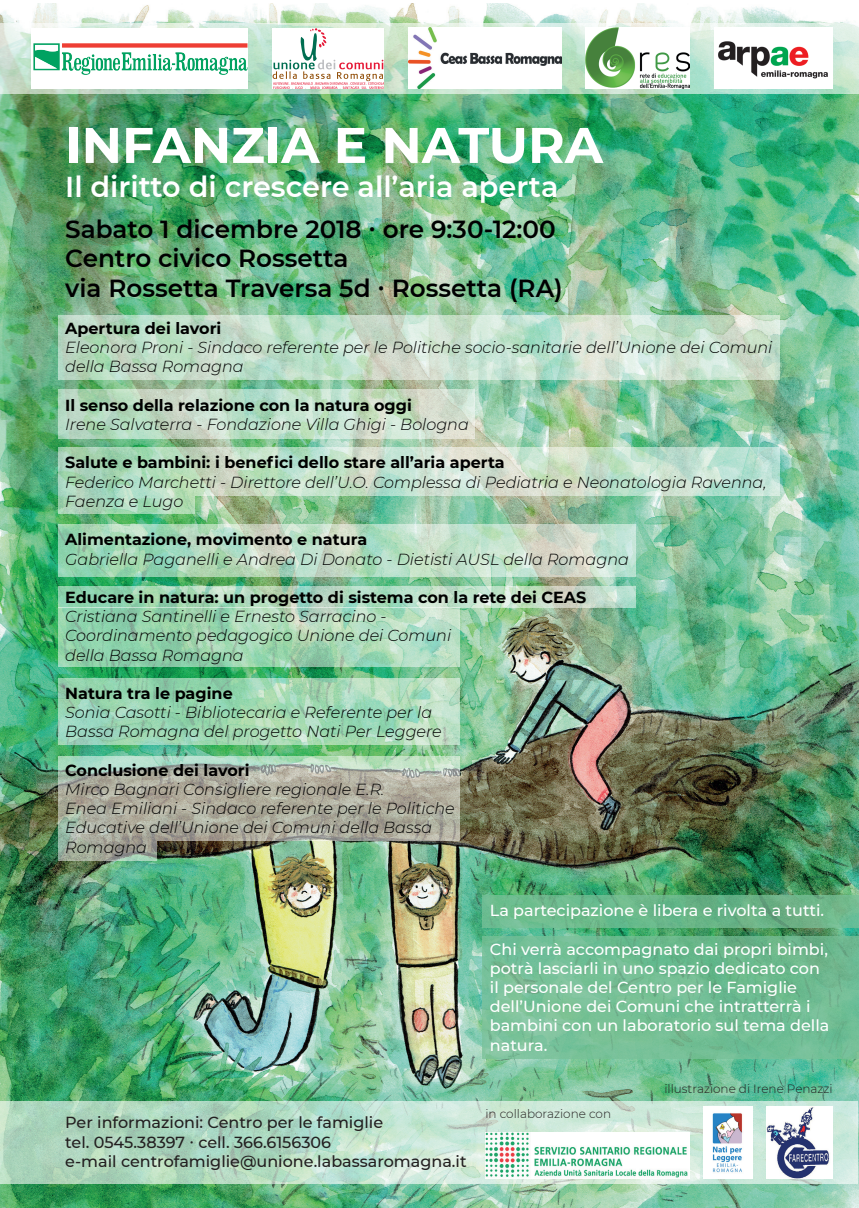
<style>
.page{position:relative;width:859px;height:1208px;background:#fff}
.page>*{position:absolute;margin:0;border:0;box-sizing:border-box;transform-origin:0 0}
.t1{font:700 50px "Montserrat";color:#fff}
.t2{font:600 28.7px "Montserrat";color:#fff}
.t3{font:600 24.7px/29.6px "Montserrat";color:#000001}
.t4{font:italic 300 16px/19.2px "Montserrat";color:#000}
.t5{font:500 16px/19.2px "Montserrat";color:#fff}
.t6{font:700 16px "Montserrat";color:#000}
.t7{font:500 16px/19.2px "Montserrat";color:#231f20}
.t8{font:300 12px "Montserrat";color:#231f20}
</style>
<div class="page">
<img style="left:0;top:4px;width:859px;height:1204px">
<svg style="left:0;top:23px;width:859px;height:71px"></svg>
<svg style="left:0;top:1101px;width:858px;height:82px"></svg>
<svg style="left:482px;top:935px;width:377px;height:123px;fill:#72be94"></svg>
<svg style="left:273px;top:28px;width:111px;height:62px"></svg>
<img style="left:409px;top:28px;width:152px;height:61px">
<img style="left:586px;top:28px;width:104px;height:61px">
<img style="left:714px;top:28px;width:119px;height:61px">
<img style="left:31px;top:28px;width:217px;height:61px">
<img style="left:485px;top:1132px;width:204px;height:46px">
<img style="left:703px;top:1106px;width:50px;height:72px">
<img style="left:767px;top:1106px;width:66px;height:72px">
<svg style="left:58px;top:316px;width:722px;height:64px"></svg>
<svg style="left:58px;top:389px;width:417px;height:50px"></svg>
<svg style="left:58px;top:447px;width:722px;height:48px"></svg>
<svg style="left:58px;top:524px;width:577px;height:52px"></svg>
<svg style="left:58px;top:678px;width:402px;height:67px"></svg>
<svg style="left:482px;top:895px;width:377px;height:32px;fill:#6bb78a"></svg>
<svg style="left:58px;top:756px;width:402px;height:84px"></svg>
<svg style="left:58px;top:840px;width:99px;height:20px"></svg>
<svg style="left:58px;top:586px;width:577px;height:21px"></svg>
<svg style="left:58px;top:607px;width:402px;height:59px"></svg>
<svg style="left:58px;top:495px;width:136px;height:18px"></svg>
<h1 class="t1" style="left:65px;top:109px;width:539px">INFANZIA E NATURA</h1>
<h2 class="t2" style="left:65px;top:167px;width:495px">Il diritto di crescere all’aria aperta</h2>
<h3 class="t3" style="left:65px;top:213px;width:499px">Sabato 1 dicembre 2018 ∙ ore 9:30-12:00<br>Centro civico Rossetta<br>via Rossetta Traversa 5d ∙ Rossetta (RA)</h3>
<p class="t6" style="left:65px;top:317px;width:158px">Apertura dei lavori</p>
<p class="t4" style="left:65px;top:337px;width:709px">Eleonora Proni - Sindaco referente per le Politiche socio-sanitarie dell’Unione dei Comuni della Bassa Romagna</p>
<p class="t6" style="left:65px;top:393px;width:348px">Il senso della relazione con la natura oggi</p>
<p class="t4" style="left:65px;top:414px;width:405px">Irene Salvaterra - Fondazione Villa Ghigi - Bologna</p>
<p class="t6" style="left:65px;top:451px;width:441px">Salute e bambini: i benefici dello stare all’aria aperta</p>
<p class="t4" style="left:65px;top:472px;width:703px">Federico Marchetti - Direttore dell’U.O. Complessa di Pediatria e Neonatologia Ravenna,<br>Faenza e Lugo</p>
<p class="t6" style="left:65px;top:528px;width:304px">Alimentazione, movimento e natura</p>
<p class="t4" style="left:65px;top:549px;width:565px">Gabriella Paganelli e Andrea Di Donato - Dietisti AUSL della Romagna</p>
<p class="t6" style="left:65px;top:585px;width:523px">Educare in natura: un progetto di sistema con la rete dei CEAS</p>
<p class="t4" style="left:65px;top:606px;width:388px">Cristiana Santinelli e Ernesto Sarracino -<br>Coordinamento pedagogico Unione dei Comuni della Bassa Romagna</p>
<p class="t6" style="left:65px;top:681px;width:169px">Natura tra le pagine</p>
<p class="t4" style="left:65px;top:702px;width:378px">Sonia Casotti - Bibliotecaria e Referente per la<br>Bassa Romagna del progetto Nati Per Leggere</p>
<p class="t6" style="left:65px;top:758px;width:186px">Conclusione dei lavori</p>
<p class="t4" style="left:65px;top:779px;width:391px">Mirco Bagnari Consigliere regionale E.R.<br>Enea Emiliani - Sindaco referente per le Politiche Educative dell’Unione dei Comuni della Bassa Romagna</p>
<p class="t5" style="left:490px;top:900px;width:336px">La partecipazione è libera e rivolta a tutti.</p>
<p class="t5" style="left:490px;top:938px;width:341px">Chi verrà accompagnato dai propri bimbi, potrà lasciarli in uno spazio dedicato con il personale del Centro per le Famiglie dell’Unione dei Comuni che intratterrà i bambini con un laboratorio sul tema della natura.</p>
<p class="t7" style="left:65px;top:1112px;width:403px">Per informazioni: Centro per le famiglie<br>tel. 0545.38397 · cell. 366.6156306<br>e-mail centrofamiglie@unione.labassaromagna.it</p>
<p class="t8" style="left:485px;top:1105px;width:127px">in collaborazione con</p>
<p class="t8" style="left:664px;top:1080px;width:170px">illustrazione di Irene Penazzi</p>
</div>
